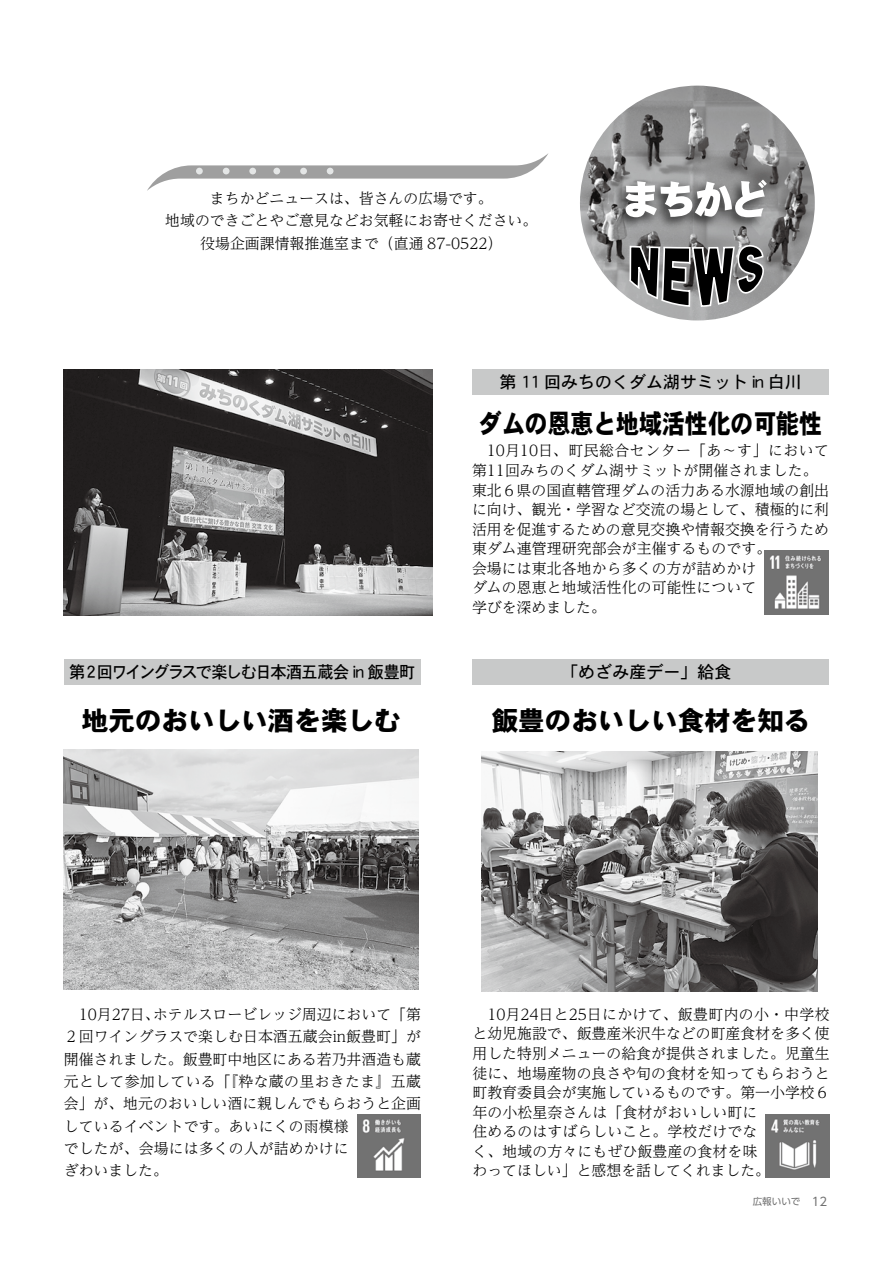
<style>
.page{position:relative;width:893px;height:1263px;background:#fff}
.page>*{position:absolute;margin:0;border:0;box-sizing:border-box;transform-origin:0 0}
.t1{font:26.55px "DFPHS Gothic CID W9";color:#000}
.t2{font:26.55px "DFPHS Gothic CID W9";color:#000;scale:.86 1}
.t3{font:16.95px "DFPHS Gothic CID W5";color:#000}
.t4{font:16.95px "DFPHS Gothic CID W5";letter-spacing:-.085em;color:#000;scale:.95 1}
.t5{font:300 14.85px/19.5px "UD Reimin Pro";color:#000}
.t6{font:11.7px "UD Shin Go Pro";color:#717171}
.t7{font:9.6px "UD Shin Go Pro";color:#717171}
</style>
<div class="page">
<div style="left:64px;top:659px;width:357px;height:26px;background:#c8c9c9"></div>
<div style="left:472px;top:659px;width:357px;height:26px;background:#c8c9c9"></div>
<div style="left:472px;top:369px;width:357px;height:26px;background:#c8c9c9"></div>
<img style="left:580px;top:86px;width:235px;height:234px;border-radius:117px">
<img style="left:609px;top:172px;width:165px;height:62px">
<svg style="left:626px;top:170px;width:141px;height:150px"></svg>
<svg style="left:147px;top:153px;width:402px;height:38px"></svg>
<img style="left:64px;top:370px;width:368px;height:245px">
<img style="left:765px;top:551px;width:64px;height:63px">
<img style="left:481px;top:752px;width:336px;height:239px">
<img style="left:64px;top:749px;width:354px;height:240px">
<img style="left:766px;top:1114px;width:64px;height:64px">
<img style="left:357px;top:1114px;width:64px;height:64px">
<p class="t5" style="left:165px;top:187px;width:374px;line-height:22.4px;text-align:center">まちかどニュースは、皆さんの広場です。<br>地域のできごとやご意見などお気軽にお寄せください。役場企画課情報推進室まで（直通 87-0522(</p>
<p class="t3" style="left:499px;top:373px;width:304px">第 11 回みちのくダム湖サミット in 白川</p>
<h1 class="t2" style="left:479px;top:410px;width:400px">ダムの恩恵と地域活性化の可能性</h1>
<p class="t4" style="left:69px;top:663px;width:366px">第２回ワイングラスで楽しむ日本酒五蔵会 in 飯豊町</p>
<h1 class="t1" style="left:82px;top:706px;width:320px">地元のおいしい酒を楽しむ</h1>
<p class="t5" style="left:472px;top:440px;width:359px">　10月10日、町民総合センター「あ～す」において第11回みちのくダム湖サミットが開催されました。東北６県の国直轄管理ダムの活力ある水源地域の創出に向け、観光・学習など交流の場として、積極的に利活用を促進するための意見交換や情報交換を行うため東ダム連管理研究部会が主催するものです。<br>会場には東北各地から多くの方が詰めかけ<br>ダムの恩恵と地域活性化の可能性について<br>学びを深めました。</p>
<p class="t3" style="left:561px;top:663px;width:172px">「めざみ産デー」給食</p>
<h1 class="t1" style="left:492px;top:706px;width:320px">飯豊のおいしい食材を知る</h1>
<p class="t5" style="left:153px;top:1004px;width:269px">ホテルスロービレッジ周辺において「第</p>
<p class="t5" style="left:64px;top:1002px;width:359px;line-height:22.4px">　10月27日、<br>２回ワイングラスで楽しむ日本酒五蔵会in飯豊町」が開催されました。飯豊町中地区にある若乃井酒造も蔵元として参加している「『粋な蔵の里おきたま』五蔵会」が、地元のおいしい酒に親しんでもらおうと企画しているイベントです。あいにくの雨模様<br>でしたが、会場には多くの人が詰めかけに<br>ぎわいました。</p>
<p class="t5" style="left:472px;top:1004px;width:359px">　10月24日と25日にかけて、飯豊町内の小・中学校と幼児施設で、飯豊産米沢牛などの町産食材を多く使用した特別メニューの給食が提供されました。児童生徒に、地場産物の良さや旬の食材を知ってもらおうと町教育委員会が実施しているものです。第一小学校６年の小松星奈さんは「食材がおいしい町に<br>住めるのはすばらしいこと。学校だけでな<br>く、地域の方々にもぜひ飯豊産の食材を味<br>わってほしい」と感想を話してくれました。</p>
<p class="t7" style="left:753px;top:1194px;width:49px">広報いいで</p>
<p class="t6" style="left:812px;top:1192px;width:17px">12</p>
</div>
